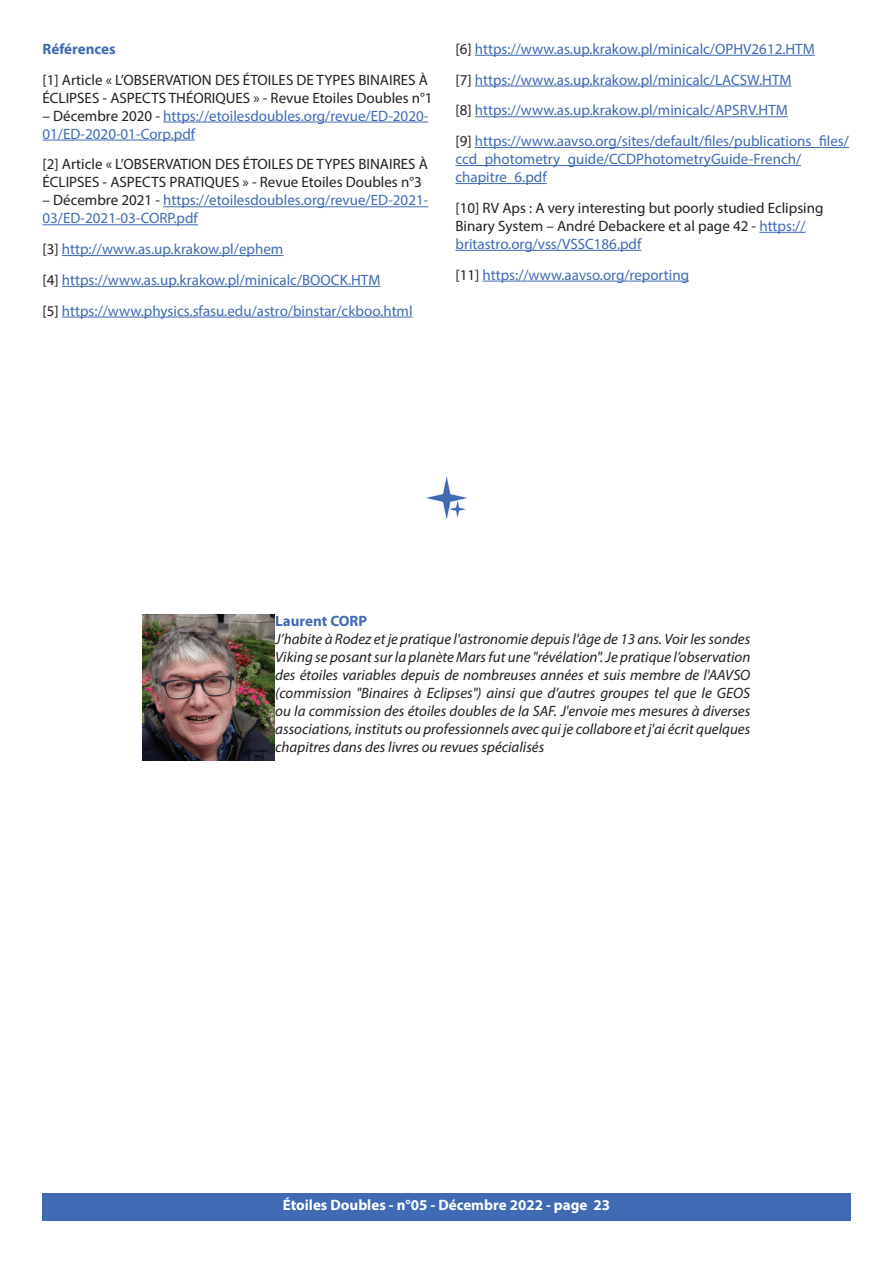
<style>
.page{position:relative;width:893px;height:1263px;background:#fff}
.page>*{position:absolute;margin:0;border:0;box-sizing:border-box;transform-origin:0 0}
.Références{font:15px/18px "Myriad Pro";color:#406ab4}
.Biographie{font:italic 15px/18px "Myriad Pro";color:#231f20;text-align:justify}
.Références-2{font:15px/18px "Myriad Pro";color:#231f20}
.t1{font:700 15px "Myriad Pro";color:#fff}
.Paragraphe_titre{font:700 15px "Myriad Pro";color:#406ab4}
.Références-3{font:700 15px "Myriad Pro";color:#406ab4}
.s1{color:#231f20}
.s2{color:#406ab4}
</style>
<div class="page">
<div style="left:42px;top:1193px;width:809px;height:27px;background:#406ab4"></div>
<hr style="left:475px;top:55px;width:340px;height:1px;background:#406ab4">
<hr style="left:475px;top:86px;width:316px;height:1px;background:#406ab4">
<hr style="left:475px;top:116px;width:313px;height:1px;background:#406ab4">
<hr style="left:475px;top:147px;width:374px;height:1px;background:#406ab4">
<hr style="left:455px;top:165px;width:346px;height:1px;background:#406ab4">
<hr style="left:455px;top:183px;width:92px;height:1px;background:#406ab4">
<hr style="left:759px;top:232px;width:46px;height:1px;background:#406ab4">
<hr style="left:455px;top:250px;width:186px;height:1px;background:#406ab4">
<hr style="left:483px;top:281px;width:206px;height:1px;background:#406ab4">
<img style="left:426px;top:476px;width:41px;height:43px">
<img style="left:143px;top:614px;width:131px;height:147px">
<hr style="left:163px;top:122px;width:265px;height:1px;background:#406ab4">
<hr style="left:43px;top:140px;width:152px;height:1px;background:#406ab4">
<hr style="left:163px;top:206px;width:265px;height:1px;background:#406ab4">
<hr style="left:43px;top:224px;width:155px;height:1px;background:#406ab4">
<hr style="left:62px;top:255px;width:221px;height:1px;background:#406ab4">
<hr style="left:62px;top:286px;width:318px;height:1px;background:#406ab4">
<hr style="left:62px;top:317px;width:351px;height:1px;background:#406ab4">
<p class="Références-3" style="left:43px;top:39px;width:75px">Références</p>
<p class="Références-2" style="left:43px;top:70px;width:392px">[1] Article « L’OBSERVATION DES ÉTOILES DE TYPES BINAIRES À<br>ÉCLIPSES - ASPECTS THÉORIQUES » - Revue Etoiles Doubles n°1</p>
<p class="Références" style="left:43px;top:106px;width:387px"><span class="s1">– Décembre 2020 -</span> https://etoilesdoubles.org/revue/ED-2020-<br>01/ED-2020-01-Corp.pdf</p>
<p class="Références-2" style="left:43px;top:155px;width:387px">[2] Article « L’OBSERVATION DES ÉTOILES DE TYPES BINAIRES À<br>ÉCLIPSES - ASPECTS PRATIQUES » - Revue Etoiles Doubles n°3</p>
<p class="Références" style="left:43px;top:191px;width:387px"><span class="s1">– Décembre 2021 -</span> https://etoilesdoubles.org/revue/ED-2021-<br>03/ED-2021-03-CORP.pdf</p>
<p class="Références" style="left:43px;top:240px;width:242px"><span class="s1">[3]</span> http://www.as.up.krakow.pl/ephem</p>
<p class="Références" style="left:43px;top:271px;width:339px"><span class="s1">[4]</span> https://www.as.up.krakow.pl/minicalc/BOOCK.HTM</p>
<p class="Références" style="left:43px;top:301px;width:372px"><span class="s1">[5]</span> https://www.physics.sfasu.edu/astro/binstar/ckboo.html</p>
<p class="Références" style="left:455px;top:40px;width:361px"><span class="s1">[6]</span> https://www.as.up.krakow.pl/minicalc/OPHV2612.HTM</p>
<p class="Références" style="left:455px;top:70px;width:338px"><span class="s1">[7]</span> https://www.as.up.krakow.pl/minicalc/LACSW.HTM</p>
<p class="Références" style="left:455px;top:101px;width:334px"><span class="s1">[8]</span> https://www.as.up.krakow.pl/minicalc/APSRV.HTM</p>
<p class="Références" style="left:455px;top:132px;width:395px"><span class="s1">[9]</span> https://www.aavso.org/sites/default/files/publications_files/ ccd_photometry_guide/CCDPhotometryGuide-French/ chapitre_6.pdf</p>
<p class="Références-2" style="left:455px;top:199px;width:370px">[10] RV Aps : A very interesting but poorly studied Eclipsing<br>Binary System – André Debackere et al page 42 - <span class="s2">https:// britastro.org/vss/VSSC186.pdf</span></p>
<p class="Références" style="left:455px;top:265px;width:235px"><span class="s1">[11]</span> https://www.aavso.org/reporting</p>
<p class="Paragraphe_titre" style="left:275px;top:611px;width:93px">Laurent CORP</p>
<p class="Biographie" style="left:275px;top:629px;width:477px">J’habite à Rodez et je pratique l'astronomie depuis l'âge de 13 ans. Voir les sondes Viking se posant sur la planète Mars fut une "révélation". Je pratique l’observation des étoiles variables depuis de nombreuses années et suis membre de l'AAVSO (commission "Binaires à Eclipses") ainsi que d’autres groupes tel que le GEOS ou la commission des étoiles doubles de la SAF. J'envoie mes mesures à diverses associations, instituts ou professionnels avec qui je collabore et j'ai écrit quelques chapitres dans des livres ou revues spécialisés</p>
<p class="t1" style="left:283px;top:1195px;width:329px">Étoiles Doubles - n°05 - Décembre 2022 - page 23</p>
</div>
